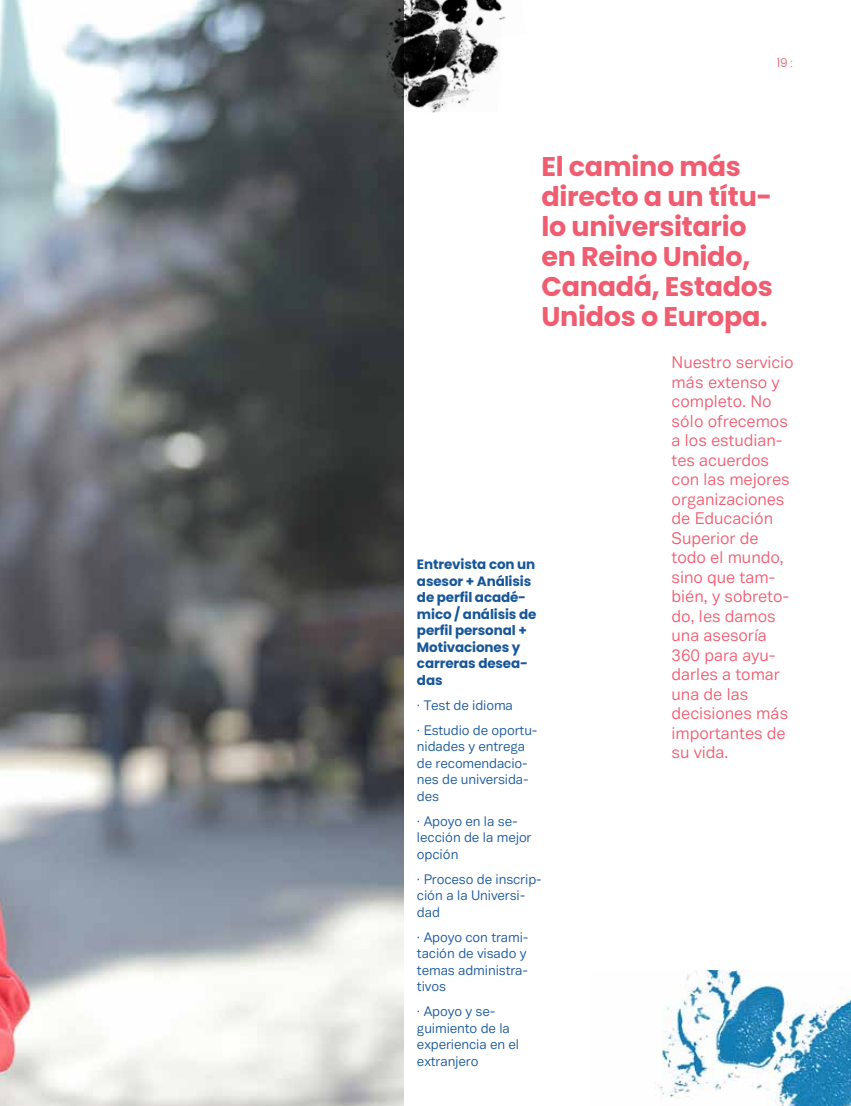
<style>
.page{position:relative;width:851px;height:1106px;background:#fff}
.page>*{position:absolute;margin:0;border:0;box-sizing:border-box;transform-origin:0 0}
.t1{font:700 27px/30px "Poppins";letter-spacing:-.01em;color:#f05c70}
.t2{font:16.5px/19.5px "Vaud";letter-spacing:-.005em;color:#f05c70}
.t3{font:13.5px/16.5px "Vaud";letter-spacing:-.01em;color:#175699}
.t4{font:700 13.5px/16.5px "Poppins";letter-spacing:-.01em;color:#175699}
.t5{font:300 12px "Poppins";color:#ea516b}
</style>
<div class="page">
<img style="left:0;top:0;width:403px;height:1106px">
<img style="left:365px;top:0;width:135px;height:112px">
<img style="left:439px;top:0;width:67px;height:47px">
<img style="left:657px;top:971px;width:193px;height:135px">
<p class="t5" style="left:776px;top:56px;width:17px">19 :</p>
<h1 class="t1" style="left:541px;top:152px;width:233px">El camino más directo a un títu&shy;lo universitario en Reino Unido,<br>Canadá, Estados<br>Unidos o Europa.</h1>
<p class="t4" style="left:417px;top:556px;width:121px">Entrevista con un asesor + Análisis de perfil acadé&shy;mico / análisis de perfil personal +<br>Motivaciones y carreras desea&shy;das</p>
<p class="t3" style="left:417px;top:692px;width:122px;line-height:25px">· Test de idioma<br>· Estudio de oportu-</p>
<p class="t3" style="left:417px;top:738px;width:113px">nidades y entrega de recomendacio&shy;nes de universida&shy;des</p>
<p class="t3" style="left:417px;top:813px;width:116px">· Apoyo en la se&shy;lección de la mejor opción</p>
<p class="t3" style="left:417px;top:870px;width:126px">· Proceso de inscrip&shy;ción a la Universi&shy;dad</p>
<p class="t3" style="left:417px;top:928px;width:113px">· Apoyo con trami&shy;tación de visado y temas administra&shy;tivos</p>
<p class="t3" style="left:417px;top:1003px;width:104px">· Apoyo y se&shy;guimiento de la experiencia en el extranjero</p>
<p class="t2" style="left:671px;top:352px;width:124px">Nuestro servicio más extenso y completo. No sólo ofrecemos a los estudian&shy;tes acuerdos con las mejores organizaciones de Educación<br>Superior de todo el mundo, sino que tam&shy;bién, y sobreto&shy;do, les damos una asesoría<br>360 para ayu&shy;darles a tomar una de las decisiones más importantes de su vida.</p>
</div>
